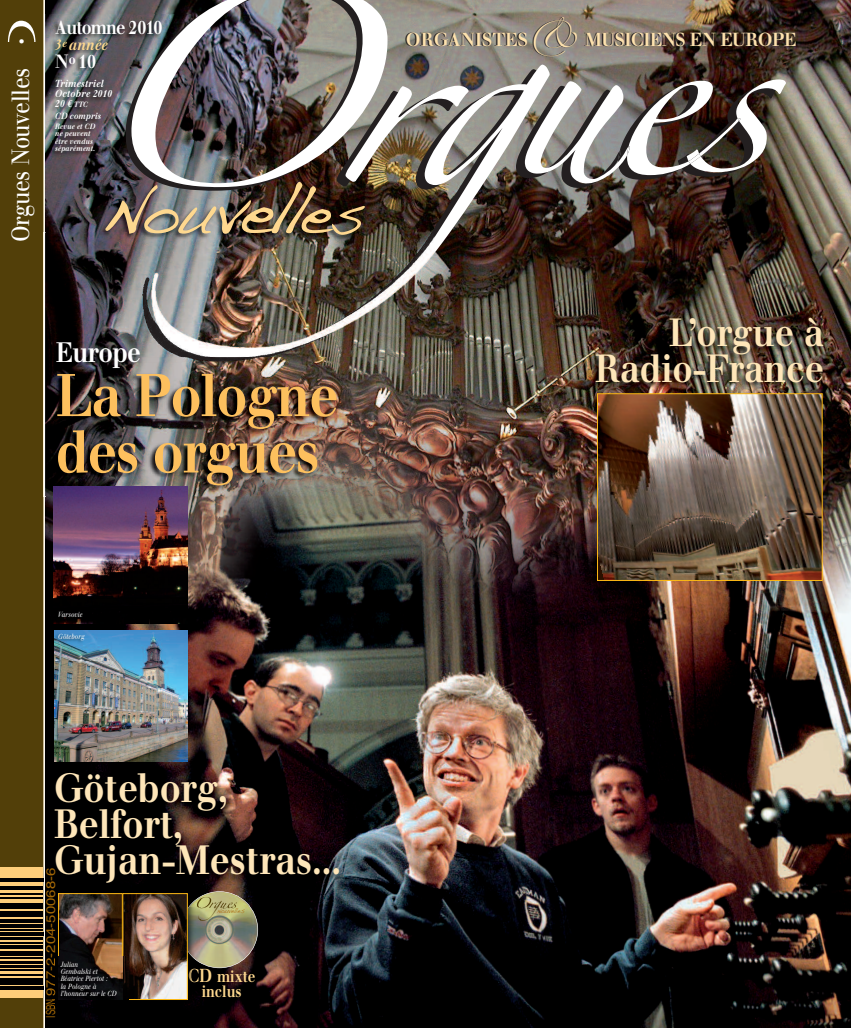
<style>
.page{position:relative;width:851px;height:1028px;background:#fff}
.page>*{position:absolute;margin:0;border:0;box-sizing:border-box;transform-origin:0 0}
.t1{font:68.75px "Handwriting Dakota";color:#fed88f;scale:.85 1}
.t2{font:700 58.75px/56.4px "Walbaum";letter-spacing:-.02em;color:#fdc05e;scale:.87 1}
.t3{font:700 40px/36.2px "Walbaum";color:#fee6b9;scale:.87 1}
.t4{font:38.75px "Optima";color:#fff;scale:1.48 1}
.t5{font:700 38.38px/35.6px "Walbaum";color:#fee6b9;text-align:right;scale:.87 1}
.t6{font:700 27.5px "Walbaum";letter-spacing:-.02em;color:#fff;scale:.87 1}
.t7{font:24.38px "Walbaum";letter-spacing:-.02em;color:#fff;scale:.88 1}
.t8{font:700 18.75px "Walbaum";letter-spacing:-.055em;color:#fff;scale:.87 1}
.t9{font:700 18.5px "Walbaum";letter-spacing:-.03em;color:#fee2ae;scale:.92 1}
.t10{font:700 16.12px/15.2px "Walbaum";color:#fed88f;text-align:center;scale:.82 1}
.t11{font:italic 700 15px "Walbaum";letter-spacing:-.01em;color:#fed88f;scale:.87 1}
.t12{font:700 15px "Palatino";color:#fff}
.t13{font:12.62px "Helvetica";color:#a36706;scale:.65 1}
.t14{font:italic 700 10px/10px "Walbaum";color:#fff;scale:.87 1}
.t15{font:9.62px "Zapfino";letter-spacing:-.055em;color:#523f09;scale:1.15 1}
.t16{font:italic 700 8.75px "Walbaum";color:#fff;scale:.87 1}
.t17{font:italic 700 7.5px/7.5px "Walbaum";color:#fff;scale:.87 1}
.t18{font:italic 7.25px/7.2px "Walbaum";color:#fff;scale:.84 1}
.t19{font:7.25px "Handwriting Dakota";letter-spacing:-.02em;color:#ac731d;scale:.9 1}
.s1{font-size:10px}
.s2{font-family:"Euro Serif";font-size:10px}
.s3{font-size:66.25px}
.s4{font-size:62.5px}
.s5{font-size:73.75px}
.s6{font-size:67.5px}
.s7{font-size:56.25px}
.s8{font-family:"Zapfino";font-weight:400;font-size:25.5px;color:#231f20}
.s9{font-size:6.12px}
.s10{font-size:18.38px}
</style>
<div class="page">
<img style="left:45px;top:0;width:805px;height:1028px">
<div style="left:0;top:0;width:44px;height:1028px;background:#523f09"></div>
<svg style="left:0;top:866px;width:43px;height:131px;fill:#fece7a"></svg>
<hr style="left:0;top:988px;width:43px;height:1px;background:#000">
<hr style="left:0;top:986px;width:43px;height:1px;background:#000">
<hr style="left:0;top:981px;width:42px;height:4px;background:#000">
<hr style="left:0;top:977px;width:42px;height:3px;background:#000">
<hr style="left:0;top:974px;width:42px;height:1px;background:#000">
<hr style="left:0;top:969px;width:42px;height:1px;background:#000">
<hr style="left:0;top:965px;width:42px;height:2px;background:#000">
<hr style="left:0;top:961px;width:42px;height:2px;background:#000">
<hr style="left:0;top:958px;width:42px;height:1px;background:#000">
<hr style="left:0;top:953px;width:42px;height:2px;background:#000">
<hr style="left:0;top:951px;width:42px;height:1px;background:#000">
<hr style="left:0;top:945px;width:42px;height:3px;background:#000">
<hr style="left:0;top:942px;width:42px;height:2px;background:#000">
<hr style="left:0;top:936px;width:42px;height:3px;background:#000">
<hr style="left:0;top:934px;width:43px;height:1px;background:#000">
<hr style="left:0;top:932px;width:43px;height:1px;background:#000">
<hr style="left:0;top:929px;width:42px;height:2px;background:#000">
<hr style="left:0;top:924px;width:42px;height:3px;background:#000">
<hr style="left:0;top:919px;width:42px;height:3px;background:#000">
<hr style="left:0;top:915px;width:42px;height:2px;background:#000">
<hr style="left:0;top:911px;width:42px;height:3px;background:#000">
<hr style="left:0;top:907px;width:42px;height:1px;background:#000">
<hr style="left:0;top:905px;width:42px;height:1px;background:#000">
<hr style="left:0;top:903px;width:42px;height:1px;background:#000">
<hr style="left:0;top:897px;width:42px;height:1px;background:#000">
<hr style="left:0;top:893px;width:42px;height:1px;background:#000">
<hr style="left:0;top:889px;width:42px;height:1px;background:#000">
<hr style="left:0;top:886px;width:42px;height:1px;background:#000">
<hr style="left:0;top:880px;width:43px;height:1px;background:#000">
<hr style="left:0;top:878px;width:43px;height:1px;background:#000">
<img style="left:52px;top:179px;width:91px;height:53px">
<img style="left:181px;top:891px;width:76px;height:76px;border-radius:50%">
<div style="left:3px;top:42px;width:38px;height:24px;background:#523f09"></div>
<img style="left:45px;top:14px;width:80px;height:165px">
<img style="left:131px;top:0;width:337px;height:187px">
<img style="left:152px;top:64px;width:398px;height:245px">
<img style="left:516px;top:79px;width:269px;height:109px">
<img style="left:434px;top:309px;width:416px;height:132px">
<img style="left:434px;top:309px;width:357px;height:48px">
<img style="left:45px;top:764px;width:424px;height:142px">
<img style="left:200px;top:891px;width:50px;height:15px">
<img style="left:599px;top:395px;width:221px;height:184px">
<div style="left:597px;top:393px;width:225px;height:188px;border:1px solid #fcb814"></div>
<img style="left:54px;top:631px;width:133px;height:131px">
<img style="left:53px;top:496px;width:134px;height:127px">
<img style="left:42px;top:232px;width:392px;height:264px">
<img style="left:44px;top:232px;width:1px;height:264px">
<img style="left:52px;top:232px;width:75px;height:125px">
<img style="left:129px;top:357px;width:282px;height:6px">
<img style="left:127px;top:232px;width:307px;height:125px">
<svg style="left:128px;top:232px;width:6px;height:2px"></svg>
<svg style="left:150px;top:232px;width:16px;height:1px"></svg>
<img style="left:179px;top:232px;width:32px;height:2px">
<svg style="left:222px;top:232px;width:7px;height:2px"></svg>
<svg style="left:247px;top:232px;width:17px;height:1px"></svg>
<svg style="left:307px;top:232px;width:16px;height:1px"></svg>
<img style="left:336px;top:232px;width:16px;height:3px">
<svg style="left:411px;top:357px;width:52px;height:1px"></svg>
<img style="left:53px;top:487px;width:134px;height:9px">
<img style="left:117px;top:888px;width:83px;height:124px">
<img style="left:187px;top:962px;width:13px;height:1px">
<img style="left:187px;top:906px;width:13px;height:56px">
<svg style="left:198px;top:914px;width:2px;height:6px"></svg>
<img style="left:189px;top:968px;width:11px;height:14px">
<svg style="left:189px;top:896px;width:48px;height:12px"></svg>
<img style="left:122px;top:893px;width:63px;height:104px">
<img style="left:60px;top:895px;width:60px;height:61px">
<div style="left:58px;top:893px;width:64px;height:106px;border:1px solid #fcb814"></div>
<img style="left:52px;top:956px;width:6px;height:51px">
<img style="left:58px;top:999px;width:59px;height:8px">
<svg style="left:52px;top:999px;width:3px;height:8px"></svg>
<img style="left:52px;top:957px;width:3px;height:38px">
<img style="left:117px;top:999px;width:11px;height:8px">
<img style="left:58px;top:956px;width:70px;height:43px">
<img style="left:59px;top:956px;width:63px;height:43px">
<img style="left:50px;top:607px;width:100px;height:53px">
<img style="left:54px;top:631px;width:96px;height:29px">
<div style="left:53px;top:607px;width:97px;height:16px;background:#000"></div>
<h3 class="t4" style="left:-1px;top:66px;width:34px;rotate:-90deg">O</h3>
<h3 class="t12" style="left:17px;top:33px;width:11px">•</h3>
<h3 class="t7" style="left:12px;top:242px;width:199px;rotate:-90deg">Orgues Nouvelles</h3>
<h3 class="t8" style="left:55px;top:21px;width:125px">Automne 2010</h3>
<h3 class="t11" style="left:55px;top:39px;width:62px">3<sup>e</sup> année</h3>
<h3 class="t8" style="left:55px;top:54px;width:49px">N<sup>o</sup> 10</h3>
<h3 class="t14" style="left:55px;top:80px;width:67px">Trimestriel<br>Octobre 2010</h3>
<p class="t17" style="left:55px;top:102px;width:39px"><span class="s1">20</span> <span class="s2">€</span> TTC</p>
<p class="t16" style="left:55px;top:112px;width:54px">CD compris</p>
<p class="t17" style="left:55px;top:123px;width:48px">Revue et CD ne peuvent être vendus séparément.</p>
<h1 class="t1" style="left:100px;top:169px;width:312px"><span class="s3">N</span>o<span class="s4">u</span>v<span class="s5">el</span><span class="s6">l</span>e<span class="s7">s</span></h1>
<h3 class="t6" style="left:56px;top:342px;width:99px">Europe</h3>
<h2 class="t2" style="left:56px;top:373px;width:326px">La Pologne des orgues</h2>
<h3 class="t9" style="left:406px;top:33px;width:426px">ORGANISTES<span class="s8">&amp;</span> MUSICIENS EN EUROPE</h3>
<h3 class="t5" style="left:594px;top:319px;width:265px">L’orgue à<br>Radio-France</h3>
<p class="t18" style="left:58px;top:611px;width:31px">Varsovie</p>
<p class="t18" style="left:58px;top:633px;width:33px">Göteborg</p>
<h3 class="t3" style="left:54px;top:773px;width:331px">Göteborg,<br>Belfort,<br>Gujan-Mestras...</h3>
<h3 class="t13" style="left:43px;top:1017px;width:232px;rotate:-90deg">ISBN 977-2-204-50068-6</h3>
<h3 class="t15" style="left:193px;top:898px;width:39px">Orgues</h3>
<p class="t19" style="left:217px;top:906px;width:33px"><span class="s9">N</span>ouvelles</p>
<p class="t18" style="left:61px;top:961px;width:68px">Julian<br>Gembalski et<br>Béatrice Piertot :<br>la Pologne à l’honneur sur le CD</p>
<h3 class="t10" style="left:188px;top:970px;width:84px"><span class="s10">CD</span> mixte inclus</h3>
</div>
